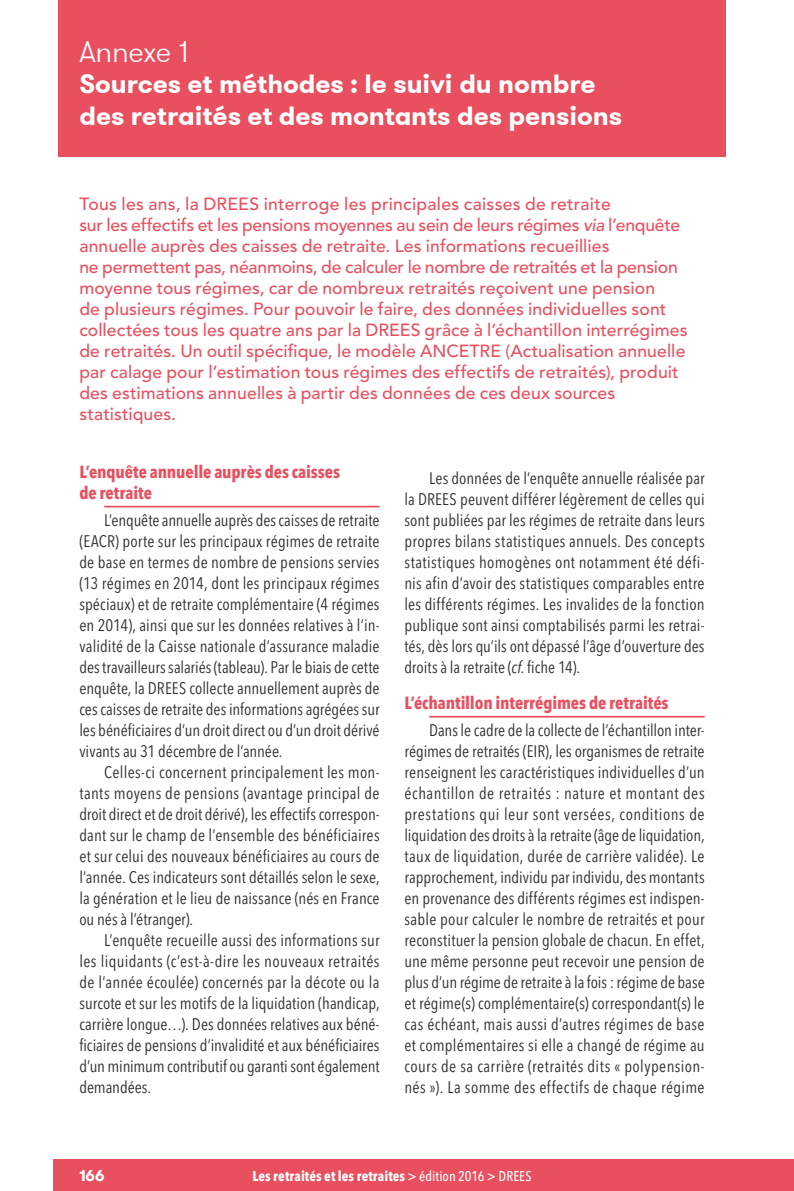
<style>
.page{position:relative;width:794px;height:1191px;background:#fff}
.page>*{position:absolute;margin:0;border:0;box-sizing:border-box;transform-origin:0 0}
.ANX_mot_et_numéro{font:300 29.75px "GT Walsheim";letter-spacing:-.01em;color:#fff}
.ANX_titre{font:700 26.25px/31.5px "GT Walsheim";letter-spacing:-.005em;color:#fff}
.Chapo{font:500 17.5px/21px "Avenir";letter-spacing:.005em;color:#e9505f}
.Titre2{font:700 condensed 17.5px/21px "Avenir Next LT Pro";letter-spacing:-.005em;color:#e9505f}
.Texte{font:condensed 16.62px/21px "Avenir Next LT Pro";color:#302c28;text-align:justify}
.t1{font:700 15.75px "GT Walsheim";color:#fff}
.t2{font:700 condensed 14px "Avenir Next LT Pro";letter-spacing:.01em;color:#fff}
.s1{font-style:italic}
.s2{font-weight:500}
</style>
<div class="page">
<div style="left:54px;top:1159px;width:740px;height:32px;background:#e9505f"></div>
<div style="left:58px;top:0;width:668px;height:156px;background:#e9505f"></div>
<hr style="left:104px;top:506px;width:275px;height:1px;background:#e9505f">
<hr style="left:429px;top:716px;width:275px;height:1px;background:#e9505f">
<p class="ANX_mot_et_numéro" style="left:79px;top:32px;width:111px">Annexe 1</p>
<p class="ANX_titre" style="left:79px;top:68px;width:544px">Sources et méthodes : le suivi du nombre des retraités et des montants des pensions</p>
<p class="Chapo" style="left:79px;top:194px;width:609px">Tous les ans, la DREES interroge les principales caisses de retraite<br>sur les effectifs et les pensions moyennes au sein de leurs régimes <span class="s1">via</span> l’enquête annuelle auprès des caisses de retraite. Les informations recueillies<br>ne permettent pas, néanmoins, de calculer le nombre de retraités et la pension moyenne tous régimes, car de nombreux retraités reçoivent une pension<br>de plusieurs régimes. Pour pouvoir le faire, des données individuelles sont collectées tous les quatre ans par la DREES grâce à l’échantillon interrégimes de retraités. Un outil spécifique, le modèle ANCETRE (Actualisation annuelle par calage pour l’estimation tous régimes des effectifs de retraités), produit des estimations annuelles à partir des données de ces deux sources statistiques.</p>
<p class="Titre2" style="left:79px;top:461px;width:262px">L’enquête annuelle auprès des caisses de retraite</p>
<p class="Texte" style="left:79px;top:509px;width:302px;text-indent:25px">L’enquête annuelle auprès des caisses de retraite (EACR) porte sur les principaux régimes de retraite de base en termes de nombre de pensions servies (13 régimes en 2014, dont les principaux régimes spéciaux) et de retraite complémentaire (4 régimes en 2014), ainsi que sur les données relatives à l’in&shy;validité de la Caisse nationale d’assurance maladie des travailleurs salariés (tableau). Par le biais de cette enquête, la DREES collecte annuellement auprès de ces caisses de retraite des informations agrégées sur les bénéficiaires d’un droit direct ou d’un droit dérivé vivants au 31 décembre de l’année.</p>
<p class="Texte" style="left:79px;top:761px;width:302px;text-indent:25px">Celles-ci concernent principalement les mon&shy;tants moyens de pensions (avantage principal de droit direct et de droit dérivé), les effectifs correspon&shy;dant sur le champ de l’ensemble des bénéficiaires et sur celui des nouveaux bénéficiaires au cours de l’année. Ces indicateurs sont détaillés selon le sexe, la génération et le lieu de naissance (nés en France ou nés à l’étranger).</p>
<p class="Texte" style="left:79px;top:929px;width:302px;text-indent:25px">L’enquête recueille aussi des informations sur les liquidants (c’est-à-dire les nouveaux retraités de l’année écoulée) concernés par la décote ou la surcote et sur les motifs de la liquidation (handicap, carrière longue…). Des données relatives aux béné&shy;ficiaires de pensions d’invalidité et aux bénéficiaires d’un minimum contributif ou garanti sont également demandées.</p>
<p class="Texte" style="left:404px;top:467px;width:302px;text-indent:25px">Les données de l’enquête annuelle réalisée par la DREES peuvent différer légèrement de celles qui sont publiées par les régimes de retraite dans leurs propres bilans statistiques annuels. Des concepts statistiques homogènes ont notamment été défi&shy;nis afin d’avoir des statistiques comparables entre les différents régimes. Les invalides de la fonction publique sont ainsi comptabilisés parmi les retrai&shy;tés, dès lors qu’ils ont dépassé l’âge d’ouverture des droits à la retraite (<span class="s1">cf.</span> fiche 14).</p>
<p class="Titre2" style="left:404px;top:692px;width:266px">L’échantillon interrégimes de retraités</p>
<p class="Texte" style="left:404px;top:719px;width:302px;text-indent:25px">Dans le cadre de la collecte de l’échantillon inter&shy;régimes de retraités (EIR), les organismes de retraite renseignent les caractéristiques individuelles d’un échantillon de retraités : nature et montant des prestations qui leur sont versées, conditions de liquidation des droits à la retraite (âge de liquidation, taux de liquidation, durée de carrière validée). Le rapprochement, individu par individu, des montants en provenance des différents régimes est indispen&shy;sable pour calculer le nombre de retraités et pour reconstituer la pension globale de chacun. En effet, une même personne peut recevoir une pension de plus d’un régime de retraite à la fois : régime de base et régime(s) complémentaire(s) correspondant(s) le cas échéant, mais aussi d’autres régimes de base et complémentaires si elle a changé de régime au cours de sa carrière (retraités dits « polypension&shy;nés »). La somme des effectifs de chaque régime</p>
<p class="t1" style="left:79px;top:1165px;width:27px">166</p>
<p class="t2" style="left:252px;top:1167px;width:281px">Les retraités et les retraites <span class="s2">&gt; édition 2016 &gt; DREES</span></p>
</div>
